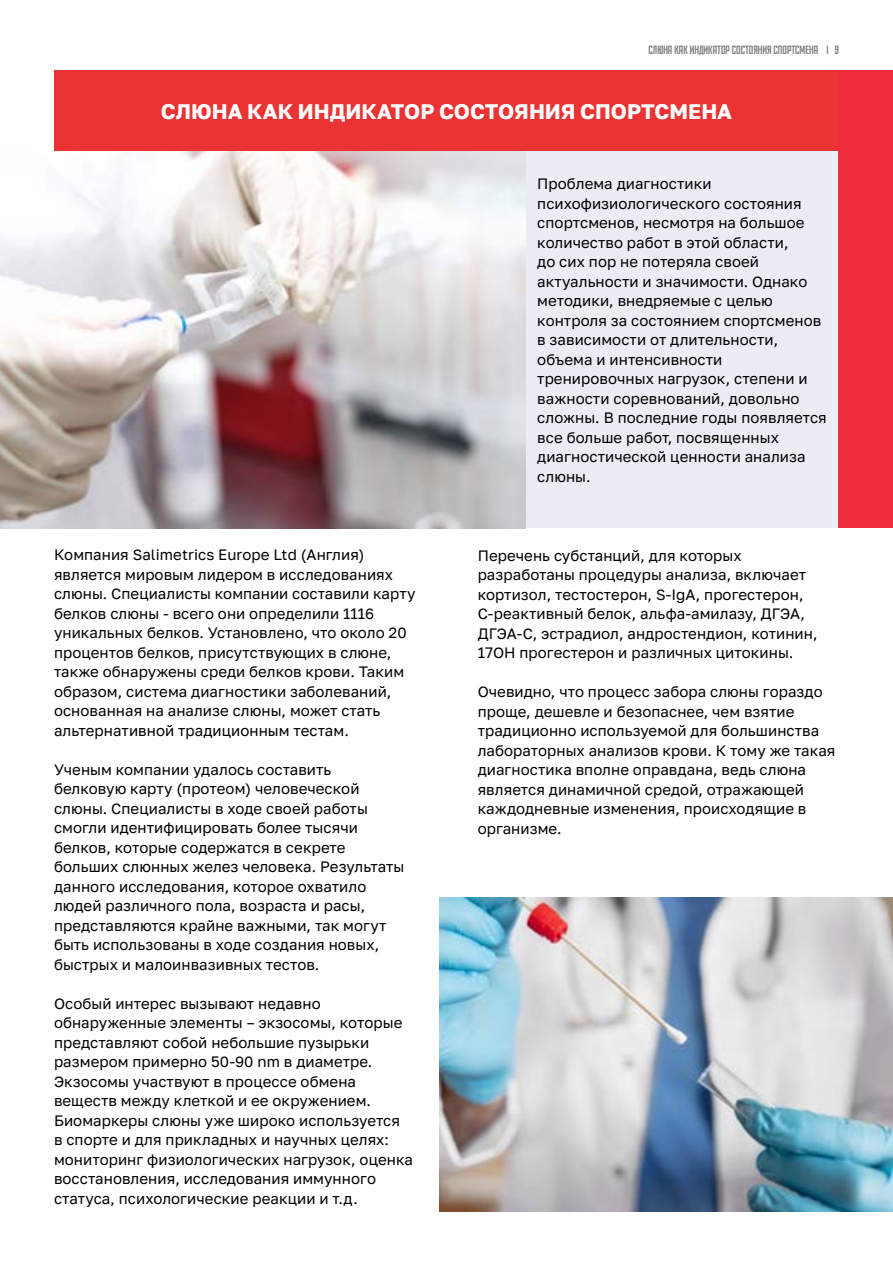
<style>
.page{position:relative;width:893px;height:1263px;background:#fff}
.page>*{position:absolute;margin:0;border:0;box-sizing:border-box;transform-origin:0 0}
.t1{font:700 21px "Golos Text";color:#fff}
.t2{font:15px/19.5px "Golos Text";letter-spacing:.005em;color:#000}
.t3{font:12px "Mossport";color:#878787}
</style>
<div class="page">
<div style="left:526px;top:151px;width:313px;height:377px;background:#eaedf4"></div>
<img style="left:0;top:151px;width:526px;height:377px">
<div style="left:54px;top:70px;width:785px;height:81px;background:#eb3333"></div>
<div style="left:839px;top:70px;width:54px;height:458px;background:#ef2c3c"></div>
<img style="left:439px;top:898px;width:454px;height:313px">
<p class="t3" style="left:649px;top:44px;width:192px">СЛЮНА КАК ИНДИКАТОР СОСТОЯНИЯ СПОРТСМЕНА I 9</p>
<h1 class="t1" style="left:161px;top:98px;width:573px">СЛЮНА КАК ИНДИКАТОР СОСТОЯНИЯ СПОРТСМЕНА</h1>
<p class="t2" style="left:54px;top:545px;width:363px">Компания Salimetrics Europe Ltd (Англия) является мировым лидером в исследованиях слюны. Специалисты компании составили карту белков слюны - всего они определили 1116 уникальных белков. Установлено, что около 20 процентов белков, присутствующих в слюне, также обнаружены среди белков крови. Таким образом, система диагностики заболеваний, основанная на анализе слюны, может стать альтернативной традиционным тестам.</p>
<p class="t2" style="left:54px;top:759px;width:352px">Ученым компании удалось составить белковую карту (протеом) человеческой слюны. Специалисты в ходе своей работы смогли идентифицировать более тысячи белков, которые содержатся в секрете больших слюнных желез человека. Результаты данного исследования, которое охватило людей различного пола, возраста и расы, представляются крайне важными, так могут быть использованы в ходе создания новых, быстрых и малоинвазивных тестов.</p>
<p class="t2" style="left:54px;top:993px;width:361px">Особый интерес вызывают недавно обнаруженные элементы – экзосомы, которые представляют собой небольшие пузырьки размером примерно 50-90 nm в диаметре.<br>Экзосомы участвуют в процессе обмена веществ между клеткой и ее окружением.<br>Биомаркеры слюны уже широко используется<br>в спорте и для прикладных и научных целях: мониторинг физиологических нагрузок, оценка восстановления, исследования иммунного статуса, психологические реакции и т.д.</p>
<p class="t2" style="left:537px;top:174px;width:291px">Проблема диагностики психофизиологического состояния спортсменов, несмотря на большое количество работ в этой области,<br>до сих пор не потеряла своей актуальности и значимости. Однако методики, внедряемые с целью контроля за состоянием спортсменов в зависимости от длительности, объема и интенсивности тренировочных нагрузок, степени и важности соревнований, довольно сложны. В последние годы появляется все больше работ, посвященных диагностической ценности анализа слюны.</p>
<p class="t2" style="left:478px;top:545px;width:341px">Перечень субстанций, для которых разработаны процедуры анализа, включает кортизол, тестостерон, S-IgA, прогестерон, С-реактивный белок, альфа-амилазу, ДГЭА, ДГЭА-С, эстрадиол, андростендион, котинин, 17OH прогестерон и различных цитокины.</p>
<p class="t2" style="left:478px;top:682px;width:359px">Очевидно, что процесс забора слюны гораздо проще, дешевле и безопаснее, чем взятие традиционно используемой для большинства лабораторных анализов крови. К тому же такая диагностика вполне оправдана, ведь слюна является динамичной средой, отражающей каждодневные изменения, происходящие в организме.</p>
</div>
